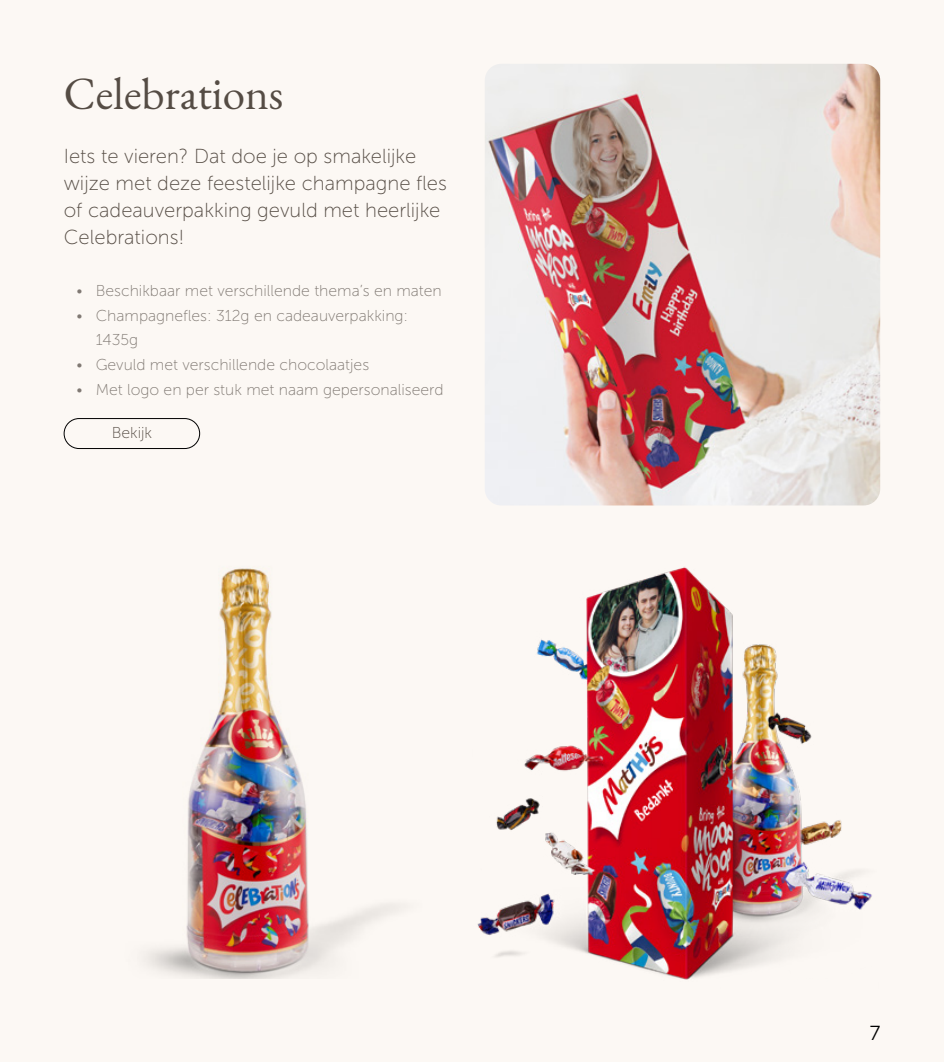
<style>
.page{position:relative;width:944px;height:1062px;background:#fcf8f4}
.page>*{position:absolute;margin:0;border:0;box-sizing:border-box;transform-origin:0 0}
.t1{font:45px "EB Garamond";color:#554c44}
.t2{font:20.25px/27px "Museo Sans 100";color:#554c44}
.t3{font:20.25px "Museo Sans 300";color:#000}
.t4{font:15.75px/24.8px "Museo Sans 100";color:#807973}
.t5{font:15.75px "Museo Sans 100";color:#554c44}
</style>
<div class="page">
<img style="left:477px;top:567px;width:395px;height:413px">
<div style="left:64px;top:418px;width:136px;height:31px;border:1px solid #000;border-radius:15px"></div>
<img style="left:145px;top:568px;width:253px;height:411px">
<img style="left:485px;top:64px;width:395px;height:441px">
<h1 class="t1" style="left:64px;top:65px;width:221px">Celebrations</h1>
<p class="t2" style="left:64px;top:143px;width:385px">Iets te vieren? Dat doe je op smakelijke wijze met deze feestelijke champagne fles of cadeauverpakking gevuld met heerlijke Celebrations!</p>
<p class="t4" style="left:77px;top:278px;width:367px">• Beschikbaar met verschillende thema’s en maten</p>
<p class="t4" style="left:96px;top:303px;width:314px;text-indent:-19px">• Champagnefles: 312g en cadeauverpakking:<br>1435g</p>
<p class="t4" style="left:77px;top:352px;width:294px">• Gevuld met verschillende chocolaatjes</p>
<p class="t4" style="left:77px;top:377px;width:368px">• Met logo en per stuk met naam gepersonaliseerd</p>
<p class="t5" style="left:112px;top:425px;width:42px">Bekijk</p>
<p class="t3" style="left:870px;top:1022px;width:12px">7</p>
</div>
